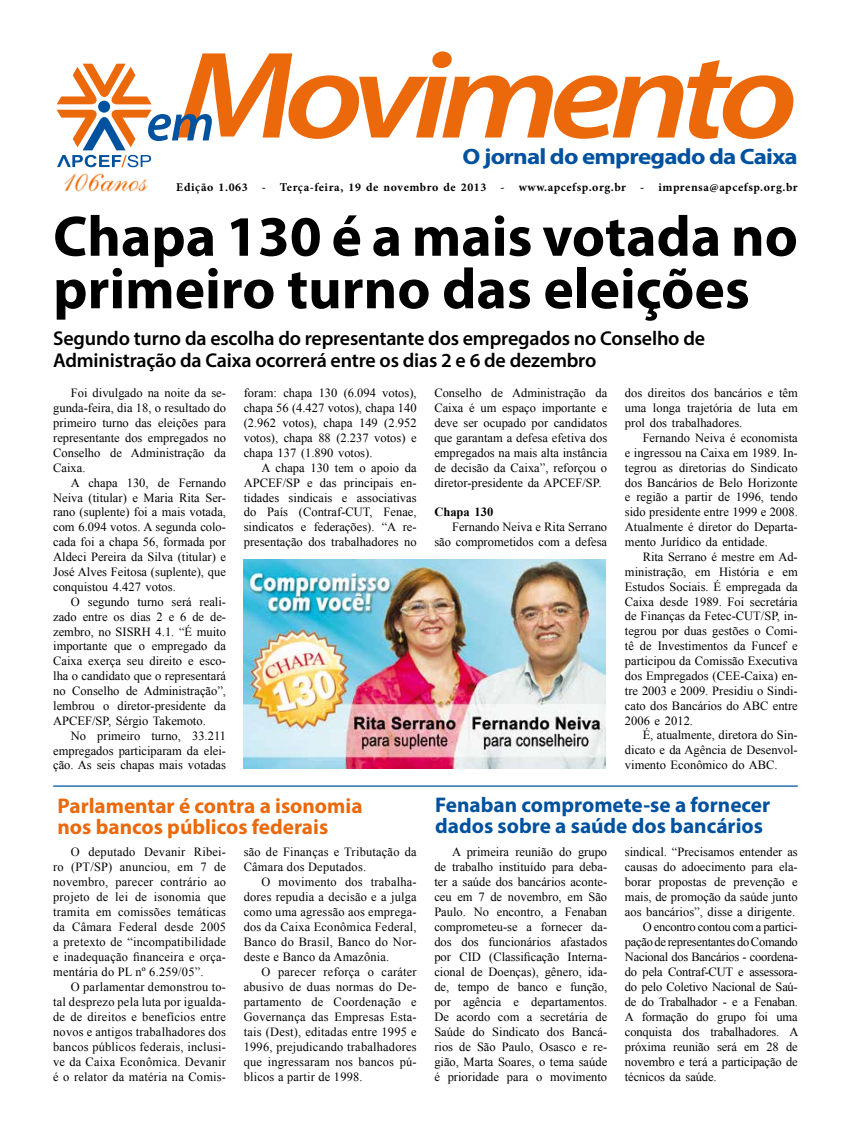
<style>
.page{position:relative;width:851px;height:1134px;background:#fff}
.page>*{position:absolute;margin:0;border:0;box-sizing:border-box;transform-origin:0 0}
.t1{font:italic 600 124.75px "Myriad Pro";letter-spacing:-.07em;color:#eb690b;scale:1.18 1}
.t2{font:700 57.5px/52.5px "Myriad Pro";color:#000}
.t3{font:700 22.25px "Myriad Pro";letter-spacing:-.03em;color:#00519e;scale:1.12 1}
.t4{font:700 21.25px/21.2px "Myriad Pro";color:#00519e}
.t5{font:700 21.25px/21.2px "Myriad Pro";color:#eb690b}
.t6{font:600 20px/22.5px "Myriad Pro";letter-spacing:-.01em;color:#000}
.t7{font:12.5px/14.9px "Times New Roman";color:#000;text-align:justify}
.t8{font:12.5px "Times New Roman";letter-spacing:-.02em;color:#000}
.t9{font:12.5px/15px "Times New Roman";letter-spacing:.02em;color:#000}
.t10{font:12.5px "Times New Roman";letter-spacing:-.025em;color:#000}
.t11{font:700 12.5px "Times New Roman";color:#000}
.t12{font:700 11.88px "Minion Pro";letter-spacing:.05em;color:#000}
</style>
<div class="page">
<svg style="left:57px;top:64px;width:94px;height:40px"></svg>
<div style="left:98px;top:101px;width:12px;height:12px;background:#00519e;border-radius:50%"></div>
<svg style="left:57px;top:110px;width:155px;height:57px"></svg>
<img style="left:64px;top:173px;width:84px;height:19px">
<hr style="left:53px;top:785px;width:744px;height:2px;background:#00519e">
<img style="left:243px;top:560px;width:362px;height:209px">
<h1 class="t1" style="left:176px;top:16px;width:528px">Movimento</h1>
<h3 class="t3" style="left:462px;top:142px;width:301px">O jornal do empregado da Caixa</h3>
<p class="t12" style="left:176px;top:179px;width:622px">Edição 1.063 - Terça-feira, 19 de novembro de 2013 - www.apcefsp.org.br - imprensa@apcefsp.org.br</p>
<h2 class="t2" style="left:53px;top:208px;width:746px">Chapa 130 é a mais votada no primeiro turno das eleições</h2>
<h3 class="t6" style="left:53px;top:326px;width:653px">Segundo turno da escolha do representante dos empregados no Conselho de<br>Administração da Caixa ocorrerá entre os dias 2 e 6 de dezembro</h3>
<p class="t7" style="left:53px;top:386px;width:174px;text-indent:18px">Foi divulgado na noite da se&shy;gunda-feira, dia 18, o resultado do primeiro turno das eleições para representante dos empregados no Conselho de Administração da Caixa.</p>
<p class="t7" style="left:53px;top:475px;width:174px;text-indent:18px">A chapa 130, de Fernando Neiva (titular) e Maria Rita Ser&shy;rano (suplente) foi a mais votada, com 6.094 votos. A segunda colo&shy;cada foi a chapa 56, formada por Aldeci Pereira da Silva (titular) e José Alves Feitosa (suplente), que conquistou 4.427 votos.</p>
<p class="t7" style="left:53px;top:594px;width:174px;text-indent:18px">O segundo turno será reali&shy;zado entre os dias 2 e 6 de de&shy;zembro, no SISRH 4.1. “É muito importante que o empregado da Caixa exerça seu direito e esco&shy;lha o candidato que o representará no Conselho de Administração”, lembrou o diretor-presidente da APCEF/SP, Sérgio Takemoto.</p>
<p class="t7" style="left:53px;top:728px;width:174px;text-indent:18px">No primeiro turno, 33.211 empregados participaram da elei&shy;ção. As seis chapas mais votadas</p>
<p class="t7" style="left:625px;top:385px;width:174px">dos direitos dos bancários e têm uma longa trajetória de luta em prol dos trabalhadores.</p>
<p class="t7" style="left:625px;top:430px;width:174px;text-indent:18px">Fernando Neiva é economista e ingressou na Caixa em 1989. In&shy;tegrou as diretorias do Sindicato dos Bancários de Belo Horizonte e região a partir de 1996, tendo sido presidente entre 1999 e 2008.<br>Atualmente é diretor do Departa&shy;mento Jurídico da entidade.</p>
<p class="t7" style="left:625px;top:549px;width:174px;text-indent:18px">Rita Serrano é mestre em Ad&shy;ministração, em História e em Estudos Sociais. É empregada da Caixa desde 1989. Foi secretária de Finanças da Fetec-CUT/SP, in&shy;tegrou por duas gestões o Comi&shy;tê de Investimentos da Funcef e participou da Comissão Executiva dos Empregados (CEE-Caixa) en&shy;tre 2003 e 2009. Presidiu o Sindi&shy;cato dos Bancários do ABC entre 2006 e 2012.</p>
<p class="t7" style="left:625px;top:728px;width:174px;text-indent:18px">É, atualmente, diretora do Sin&shy;dicato e da Agência de Desenvol&shy;vimento Econômico do ABC.</p>
<p class="t7" style="left:434px;top:386px;width:174px">Conselho de Administração da Caixa é um espaço importante e deve ser ocupado por candidatos que garantam a defesa efetiva dos empregados na mais alta instância de decisão da Caixa”, reforçou o diretor-presidente da APCEF/SP.</p>
<p class="t11" style="left:434px;top:504px;width:60px">Chapa 130</p>
<p class="t7" style="left:434px;top:519px;width:174px;text-align:right">Fernando Neiva e Rita Serrano são comprometidos com a defesa</p>
<p class="t7" style="left:244px;top:386px;width:174px">foram: chapa 130 (6.094 votos), chapa 56 (4.427 votos), chapa 140 (2.962 votos), chapa 149 (2.952 votos), chapa 88 (2.237 votos) e chapa 137 (1.890 votos).</p>
<p class="t7" style="left:244px;top:460px;width:174px;text-indent:18px">A chapa 130 tem o apoio da APCEF/SP e das principais en&shy;tidades sindicais e associativas do País (Contraf-CUT, Fenae, sindicatos e federações). “A re&shy;presentação dos trabalhadores no</p>
<h3 class="t5" style="left:57px;top:794px;width:306px">Parlamentar é contra a isonomia nos bancos públicos federais</h3>
<p class="t7" style="left:53px;top:844px;width:174px;text-indent:18px">O deputado Devanir Ribei&shy;ro (PT/SP) anunciou, em 7 de novembro, parecer contrário ao projeto de lei de isonomia que tramita em comissões temáticas da Câmara Federal desde 2005 a pretexto de “incompatibilidade e inadequação financeira e orça&shy;mentária do PL nº 6.259/05”.</p>
<p class="t7" style="left:53px;top:979px;width:174px;text-indent:18px">O parlamentar demonstrou to&shy;tal desprezo pela luta por igualda&shy;de de direitos e benefícios entre novos e antigos trabalhadores dos bancos públicos federais, inclusi&shy;ve da Caixa Econômica. Devanir é o relator da matéria na Comis-</p>
<p class="t9" style="left:244px;top:844px;width:174px">são de Finanças e Tributação da<br>Câmara dos Deputados.</p>
<p class="t7" style="left:244px;top:874px;width:174px;text-indent:18px">O movimento dos trabalha&shy;dores repudia a decisão e a julga como uma agressão aos emprega&shy;dos da Caixa Econômica Federal, Banco do Brasil, Banco do Nor&shy;deste e Banco da Amazônia.</p>
<p class="t7" style="left:244px;top:964px;width:174px;text-indent:18px">O parecer reforça o caráter abusivo de duas normas do De&shy;partamento de Coordenação e Governança das Empresas Esta&shy;tais (Dest), editadas entre 1995 e 1996, prejudicando trabalhadores que ingressaram nos bancos pú&shy;blicos a partir de 1998.</p>
<h3 class="t4" style="left:435px;top:793px;width:336px">Fenaban compromete-se a fornecer dados sobre a saúde dos bancários</h3>
<p class="t7" style="left:434px;top:844px;width:174px;text-indent:18px">A primeira reunião do grupo de trabalho instituído para deba&shy;ter a saúde dos bancários aconte&shy;ceu em 7 de novembro, em São Paulo. No encontro, a Fenaban comprometeu-se a fornecer da&shy;dos dos funcionários afastados por CID (Classificação Interna&shy;cional de Doenças), gênero, ida&shy;de, tempo de banco e função, por agência e departamentos.<br>De acordo com a secretária de Saúde do Sindicato dos Bancá&shy;rios de São Paulo, Osasco e re&shy;gião, Marta Soares, o tema saúde é prioridade para o movimento</p>
<p class="t7" style="left:625px;top:844px;width:174px">sindical. “Precisamos entender as</p>
<p class="t7" style="left:625px;top:859px;width:174px">causas do adoecimento para ela-</p>
<p class="t7" style="left:625px;top:874px;width:174px">borar propostas de prevenção e</p>
<p class="t7" style="left:625px;top:889px;width:174px">mais, de promoção da saúde junto</p>
<p class="t7" style="left:625px;top:904px;width:172px">aos bancários”, disse a dirigente.</p>
<p class="t8" style="left:642px;top:918px;width:157px">O encontro contou com a partici-</p>
<p class="t10" style="left:625px;top:933px;width:174px">pação de representantes do Comando</p>
<p class="t8" style="left:625px;top:948px;width:174px">Nacional dos Bancários - coordena-</p>
<p class="t8" style="left:625px;top:963px;width:174px">do pela Contraf-CUT e assessora-</p>
<p class="t8" style="left:625px;top:978px;width:174px">do pelo Coletivo Nacional de Saú-</p>
<p class="t8" style="left:625px;top:993px;width:174px">de do Trabalhador - e a Fenaban.</p>
<p class="t7" style="left:625px;top:1009px;width:174px">A formação do grupo foi uma</p>
<p class="t7" style="left:625px;top:1024px;width:175px">conquista dos trabalhadores. A</p>
<p class="t7" style="left:625px;top:1039px;width:174px">próxima reunião será em 28 de</p>
<p class="t7" style="left:625px;top:1054px;width:174px">novembro e terá a participação de</p>
<p class="t7" style="left:625px;top:1069px;width:93px">técnicos da saúde.</p>
</div>
